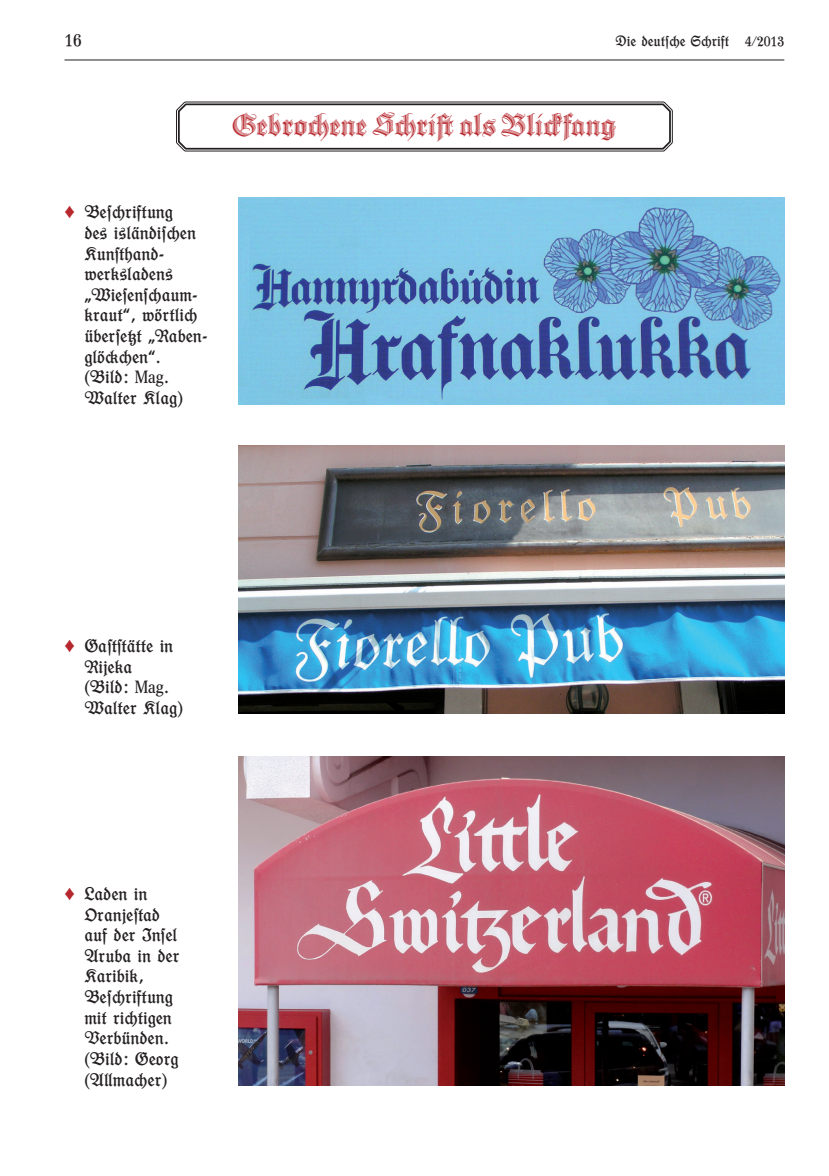
<style>
.page{position:relative;width:829px;height:1176px;background:#fff}
.page>*{position:absolute;margin:0;border:0;box-sizing:border-box;transform-origin:0 0}
.t1{font:31.5px "Deutsche Zierschrift OT";letter-spacing:-.005em;color:#b7282e}
.t2{font:17.5px/20.7px "Heinz Koenig Setzm Fr OT";letter-spacing:-.005em;color:#231f20}
.t3{font:14px "Heinz Koenig Setzm Fr OT";letter-spacing:-.005em;color:#231f20}
.s1{color:#b7282e}
.s2{font-family:"Concorde Nova BQ"}
</style>
<div class="page">
<img style="left:238px;top:198px;width:546px;height:206px">
<svg style="left:176px;top:101px;width:496px;height:51px"></svg>
<img style="left:238px;top:756px;width:546px;height:329px">
<img style="left:238px;top:445px;width:546px;height:269px">
<hr style="left:64px;top:60px;width:720px;height:1px;background:#231f20">
<p class="t2" style="left:64px;top:32px;width:19px">16</p>
<p class="t3" style="left:615px;top:36px;width:170px">Die deutſche Schrift 4/2013</p>
<h1 class="t1" style="left:232px;top:109px;width:385px">Gebrochene Schrift als Blickfang</h1>
<p class="t2" style="left:84px;top:204px;width:125px;text-indent:-20px"><span class="s1">♦</span> Beschriftung<br>des isländischen<br>Kunsthand&shy;werksladens „Wiesenschaum&shy;kraut", wörtlich übersetzt „Raben&shy;glöckchen". (Bild: <span class="s2">Mag</span>.<br>Walter Klag)</p>
<p class="t2" style="left:84px;top:637px;width:100px;text-indent:-20px"><span class="s1">♦</span> Gaststätte in<br>Rijeka<br>(Bild: <span class="s2">Mag</span>.<br>Walter Klag)</p>
<p class="t2" style="left:84px;top:885px;width:97px;text-indent:-20px"><span class="s1">♦</span> Laden in<br>Oranjestad auf der Insel<br>Aruba in der<br>Karibik,<br>Beschriftung mit richtigen<br>Verbünden. (Bild: Georg (Allmacher)</p>
</div>
